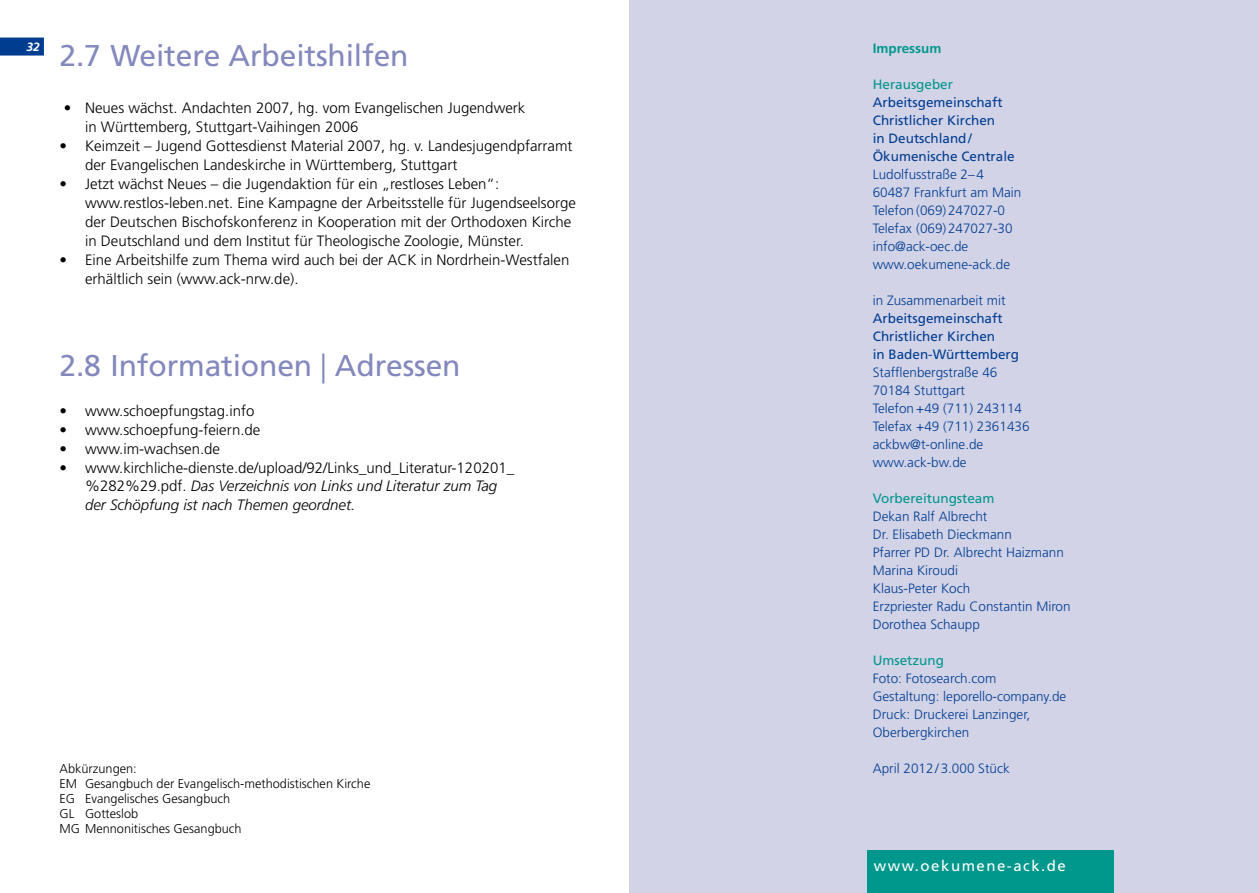
<style>
.page{position:relative;width:1259px;height:893px;background:#fff}
.page>*{position:absolute;margin:0;border:0;box-sizing:border-box;transform-origin:0 0}
.t1{font:30px "Frutiger";letter-spacing:-.005em;color:#8388bd}
.t2{font:300 15px/18.9px "Frutiger";color:#000}
.t3{font:15px "Frutiger";letter-spacing:.1em;color:#fff}
.t4{font:300 13.5px/18px "Frutiger";color:#003d90}
.t5{font:13.5px/18px "Frutiger";color:#003d90}
.t6{font:13.5px "Frutiger";color:#00978c}
.t7{font:700 13.5px "Frutiger";color:#00978c}
.t8{font:300 12.75px/15px "Frutiger";color:#000}
.t9{font:italic 700 12px "Frutiger";color:#fff}
.s1{font-weight:300}
.s2{font-style:italic}
</style>
<div class="page">
<div style="left:0;top:38px;width:44px;height:18px;background:#003d90"></div>
<div style="left:629px;top:0;width:630px;height:893px;background:#d3d3e8"></div>
<div style="left:867px;top:851px;width:247px;height:42px;background:#00978c"></div>
<p class="t9" style="left:26px;top:40px;width:15px">32</p>
<h1 class="t1" style="left:60px;top:38px;width:350px">2.7 Weitere Arbeitshilfen</h1>
<p class="t2" style="left:85px;top:99px;width:442px;text-indent:-21px">• Neues wächst. Andachten 2007, hg. vom Evangelischen Jugendwerk in Württemberg, Stuttgart-Vaihingen 2006</p>
<p class="t2" style="left:85px;top:137px;width:489px;text-indent:-26px">• Keimzeit – Jugend Gottesdienst Material 2007, hg. v. Landesjugendpfarramt der Evangelischen Landeskirche in Württemberg, Stuttgart</p>
<p class="t2" style="left:85px;top:175px;width:492px;text-indent:-26px">• Jetzt wächst Neues – die Jugendaktion für ein „restloses Leben“: www.restlos-leben.net. Eine Kampagne der Arbeitsstelle für Jugendseelsorge der Deutschen Bischofskonferenz in Kooperation mit der Orthodoxen Kirche in Deutschland und dem Institut für Theologische Zoologie, Münster.</p>
<p class="t2" style="left:85px;top:250px;width:486px;text-indent:-26px">• Eine Arbeitshilfe zum Thema wird auch bei der ACK in Nordrhein-Westfalen erhältlich sein (www.ack-nrw.de).</p>
<h1 class="t1" style="left:60px;top:348px;width:402px">2.8 Informationen <span class="s1">|</span> Adressen</h1>
<p class="t2" style="left:60px;top:401px;width:196px">• www.schoepfungstag.info</p>
<p class="t2" style="left:60px;top:420px;width:202px">• www.schoepfung-feiern.de</p>
<p class="t2" style="left:60px;top:439px;width:162px">• www.im-wachsen.de</p>
<p class="t2" style="left:85px;top:458px;width:430px;text-indent:-26px">• www.kirchliche-dienste.de/upload/92/Links_und_Literatur-120201_ %282%29.pdf. <span class="s2">Das Verzeichnis von Links und Literatur zum Tag der Schöpfung ist nach Themen geordnet.</span></p>
<p class="t8" style="left:60px;top:761px;width:312px">Abkürzungen:<br>EM Gesangbuch der Evangelisch-methodistischen Kirche<br>EG Evangelisches Gesangbuch<br>GL Gotteslob<br>MG Mennonitisches Gesangbuch</p>
<p class="t7" style="left:873px;top:40px;width:70px">Impressum</p>
<p class="t6" style="left:873px;top:76px;width:82px">Herausgeber</p>
<p class="t5" style="left:873px;top:93px;width:143px">Arbeitsgemeinschaft<br>Christlicher Kirchen<br>in Deutschland/<br>Ökumenische Centrale</p>
<p class="t4" style="left:873px;top:166px;width:150px">Ludolfusstraße 2–4<br>60487 Frankfurt am Main<br>Telefon (069)247027-0<br>Telefax (069)247027-30 info@ack-oec.de www.oekumene-ack.de</p>
<p class="t4" style="left:873px;top:292px;width:134px">in Zusammenarbeit mit</p>
<p class="t5" style="left:873px;top:309px;width:148px">Arbeitsgemeinschaft<br>Christlicher Kirchen<br>in Baden-Württemberg</p>
<p class="t4" style="left:873px;top:364px;width:158px">Stafflenbergstraße 46<br>70184 Stuttgart<br>Telefon +49 (711) 243114<br>Telefax +49 (711) 2361436 ackbw@t-online.de www.ack-bw.de</p>
<p class="t6" style="left:873px;top:490px;width:123px">Vorbereitungsteam</p>
<p class="t4" style="left:873px;top:507px;width:199px">Dekan Ralf Albrecht<br>Dr. Elisabeth Dieckmann<br>Pfarrer PD Dr. Albrecht Haizmann<br>Marina Kiroudi<br>Klaus-Peter Koch<br>Erzpriester Radu Constantin Miron<br>Dorothea Schaupp</p>
<p class="t6" style="left:873px;top:652px;width:73px">Umsetzung</p>
<p class="t4" style="left:873px;top:669px;width:195px">Foto: Fotosearch.com<br>Gestaltung: leporello-company.de<br>Druck: Druckerei Lanzinger,<br>Oberbergkirchen</p>
<p class="t4" style="left:873px;top:759px;width:138px">April 2012/3.000 Stück</p>
<p class="t3" style="left:874px;top:857px;width:194px">www.oekumene-ack.de</p>
</div>
